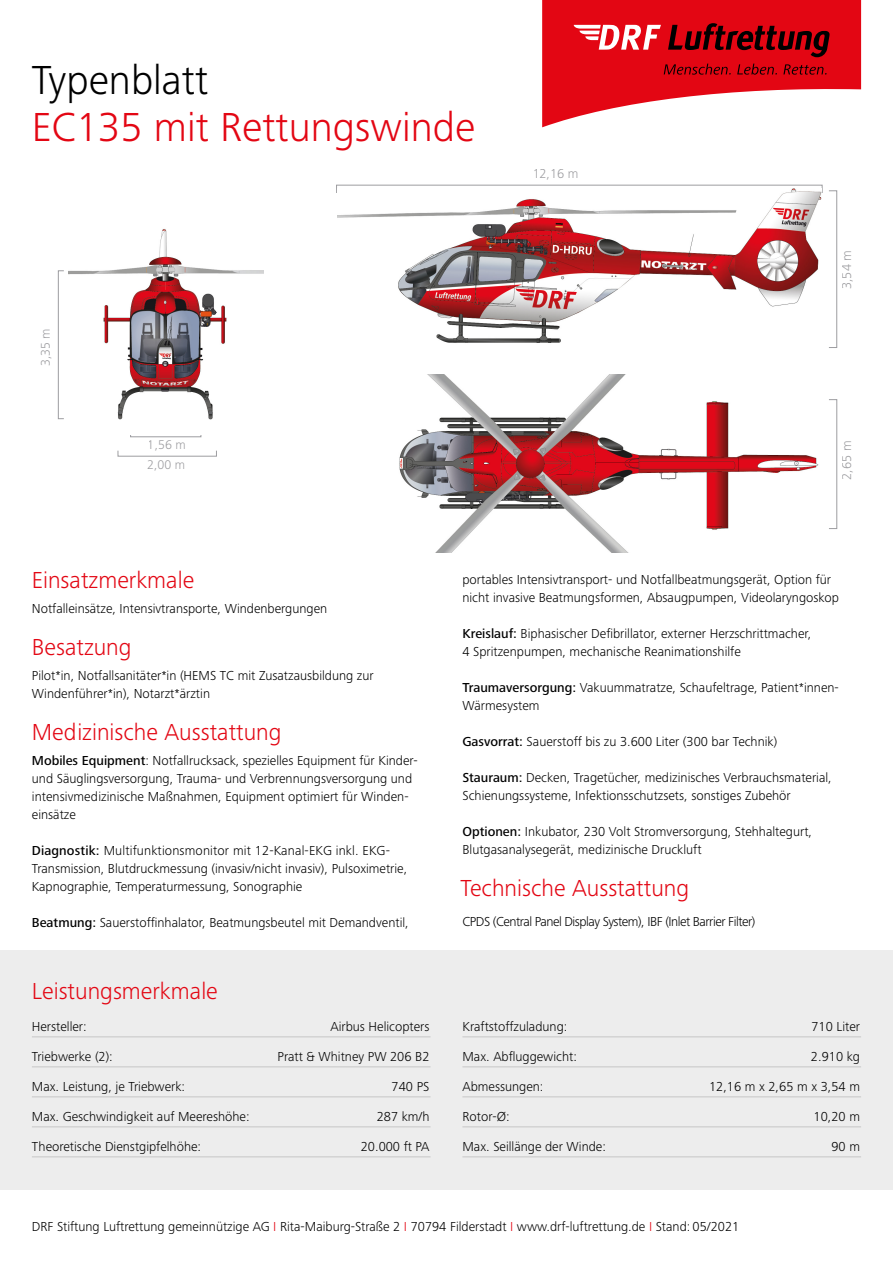
<style>
.page{position:relative;width:893px;height:1263px;background:#fff}
.page>*{position:absolute;margin:0;border:0;box-sizing:border-box;transform-origin:0 0}
.t1{font:300 42px "Frutiger Next Pro";color:#e30613}
.t2{font:300 42px "Frutiger Next Pro";color:#000}
.t3{font:300 24px "Frutiger Next Pro";color:#e30613}
.t4{font:300 13.5px/18px "Frutiger Next Pro";color:#000}
.t5{font:300 13.5px "Frutiger Next Pro";letter-spacing:-.035em;color:#000}
.t6{font:300 13.5px "Frutiger Next Pro";color:#727277}
.t7{font:300 13.05px "Frutiger Next Pro";color:#727277}
.s1{font-weight:500}
.s2{color:#e30613}
</style>
<div class="page">
<div style="left:0;top:950px;width:893px;height:239px;background:#ededed"></div>
<hr style="left:32px;top:1036px;width:399px;height:1px;background:#c6c6c6">
<hr style="left:32px;top:1066px;width:399px;height:1px;background:#c6c6c6">
<hr style="left:32px;top:1096px;width:399px;height:1px;background:#c6c6c6">
<hr style="left:32px;top:1126px;width:399px;height:1px;background:#c6c6c6">
<hr style="left:32px;top:1156px;width:399px;height:1px;background:#c6c6c6">
<hr style="left:462px;top:1036px;width:399px;height:1px;background:#c6c6c6">
<hr style="left:462px;top:1066px;width:399px;height:1px;background:#c6c6c6">
<hr style="left:462px;top:1096px;width:399px;height:1px;background:#c6c6c6">
<hr style="left:462px;top:1126px;width:399px;height:1px;background:#c6c6c6">
<hr style="left:462px;top:1156px;width:399px;height:1px;background:#c6c6c6">
<svg style="left:542px;top:0;width:319px;height:127px"></svg>
<div style="left:58px;top:270px;width:6px;height:149px;border:1px solid #727277"></div>
<img style="left:68px;top:229px;width:195px;height:191px">
<img style="left:338px;top:188px;width:484px;height:155px">
<img style="left:399px;top:375px;width:420px;height:177px">
<h1 class="t2" style="left:32px;top:56px;width:178px">Typenblatt</h1>
<h1 class="t1" style="left:32px;top:103px;width:445px">EC135 mit Rettungswinde</h1>
<p class="t7" style="left:38px;top:366px;width:39px;rotate:-90deg">3,35 m</p>
<p class="t7" style="left:148px;top:437px;width:39px">1,56 m</p>
<p class="t7" style="left:147px;top:457px;width:39px">2,00 m</p>
<p class="t6" style="left:532px;top:166px;width:48px">12,16 m</p>
<p class="t6" style="left:839px;top:289px;width:41px;rotate:-90deg">3,54 m</p>
<p class="t6" style="left:839px;top:480px;width:41px;rotate:-90deg">2,65 m</p>
<h2 class="t3" style="left:32px;top:567px;width:164px">Einsatzmerkmale</h2>
<p class="t4" style="left:32px;top:599px;width:297px">Notfalleinsätze, Intensivtransporte, Windenbergungen</p>
<h2 class="t3" style="left:32px;top:633px;width:101px">Besatzung</h2>
<p class="t4" style="left:32px;top:666px;width:343px">Pilot*in, Notfallsanitäter*in (HEMS TC mit Zusatzausbildung zur<br>Windenführer*in), Notarzt*ärztin</p>
<h2 class="t3" style="left:32px;top:718px;width:251px">Medizinische Ausstattung</h2>
<p class="t4" style="left:32px;top:751px;width:387px"><span class="s1">Mobiles Equipment</span>: Notfallrucksack, spezielles Equipment für Kinder&shy;und Säuglingsversorgung, Trauma- und Verbrennungsversorgung und intensivmedizinische Maßnahmen, Equipment optimiert für Winden&shy;einsätze</p>
<p class="t4" style="left:32px;top:841px;width:377px"><span class="s1">Diagnostik:</span> Multifunktionsmonitor mit 12-Kanal-EKG inkl. EKG-<br>Transmission, Blutdruckmessung (invasiv/nicht invasiv), Pulsoximetrie,<br>Kapnographie, Temperaturmessung, Sonographie</p>
<p class="t4" style="left:32px;top:913px;width:378px"><span class="s1">Beatmung:</span> Sauerstoffinhalator, Beatmungsbeutel mit Demandventil,</p>
<h2 class="t3" style="left:32px;top:977px;width:187px">Leistungsmerkmale</h2>
<p class="t4" style="left:32px;top:1017px;width:56px">Hersteller:</p>
<p class="t4" style="left:330px;top:1017px;width:100px">Airbus Helicopters</p>
<p class="t4" style="left:32px;top:1047px;width:82px">Triebwerke (2):</p>
<p class="t4" style="left:278px;top:1047px;width:153px">Pratt &amp; Whitney PW 206 B2</p>
<p class="t4" style="left:32px;top:1077px;width:155px">Max. Leistung, je Triebwerk:</p>
<p class="t4" style="left:392px;top:1077px;width:39px">740 PS</p>
<p class="t4" style="left:32px;top:1107px;width:219px">Max. Geschwindigkeit auf Meereshöhe:</p>
<p class="t4" style="left:377px;top:1107px;width:54px">287 km/h</p>
<p class="t4" style="left:32px;top:1137px;width:171px">Theoretische Dienstgipfelhöhe:</p>
<p class="t4" style="left:361px;top:1137px;width:70px">20.000 ft PA</p>
<p class="t4" style="left:462px;top:570px;width:378px">portables Intensivtransport- und Notfallbeatmungsgerät, Option für nicht invasive Beatmungsformen, Absaugpumpen, Videolaryngoskop</p>
<p class="t4" style="left:462px;top:624px;width:350px"><span class="s1">Kreislauf:</span> Biphasischer Defibrillator, externer Herzschrittmacher,<br>4 Spritzenpumpen, mechanische Reanimationshilfe</p>
<p class="t4" style="left:462px;top:678px;width:378px"><span class="s1">Traumaversorgung:</span> Vakuummatratze, Schaufeltrage, Patient*innen-<br>Wärmesystem</p>
<p class="t4" style="left:462px;top:732px;width:316px"><span class="s1">Gasvorrat:</span> Sauerstoff bis zu 3.600 Liter (300 bar Technik)</p>
<p class="t4" style="left:462px;top:768px;width:371px"><span class="s1">Stauraum:</span> Decken, Tragetücher, medizinisches Verbrauchsmaterial,<br>Schienungssysteme, Infektionsschutzsets, sonstiges Zubehör</p>
<p class="t4" style="left:462px;top:822px;width:351px"><span class="s1">Optionen:</span> Inkubator, 230 Volt Stromversorgung, Stehhaltegurt,<br>Blutgasanalysegerät, medizinische Druckluft</p>
<h2 class="t3" style="left:460px;top:874px;width:230px">Technische Ausstattung</h2>
<p class="t5" style="left:462px;top:914px;width:294px">CPDS (Central Panel Display System), IBF (Inlet Barrier Filter)</p>
<p class="t4" style="left:462px;top:1017px;width:106px">Kraftstoffzuladung:</p>
<p class="t4" style="left:811px;top:1017px;width:50px">710 Liter</p>
<p class="t4" style="left:462px;top:1047px;width:116px">Max. Abfluggewicht:</p>
<p class="t4" style="left:811px;top:1047px;width:51px">2.910 kg</p>
<p class="t4" style="left:462px;top:1077px;width:83px">Abmessungen:</p>
<p class="t4" style="left:709px;top:1077px;width:152px">12,16 m x 2,65 m x 3,54 m</p>
<p class="t4" style="left:462px;top:1107px;width:49px">Rotor-Ø:</p>
<p class="t4" style="left:813px;top:1107px;width:48px">10,20 m</p>
<p class="t4" style="left:462px;top:1137px;width:145px">Max. Seillänge der Winde:</p>
<p class="t4" style="left:831px;top:1137px;width:30px">90 m</p>
<p class="t4" style="left:32px;top:1217px;width:709px">DRF Stiftung Luftrettung gemeinnützige AG <span class="s2">I</span> Rita-Maiburg-Straße 2 <span class="s2">I</span> 70794 Filderstadt <span class="s2">I</span> www.drf-luftrettung.de <span class="s2">I</span> Stand: 05/2021</p>
</div>
